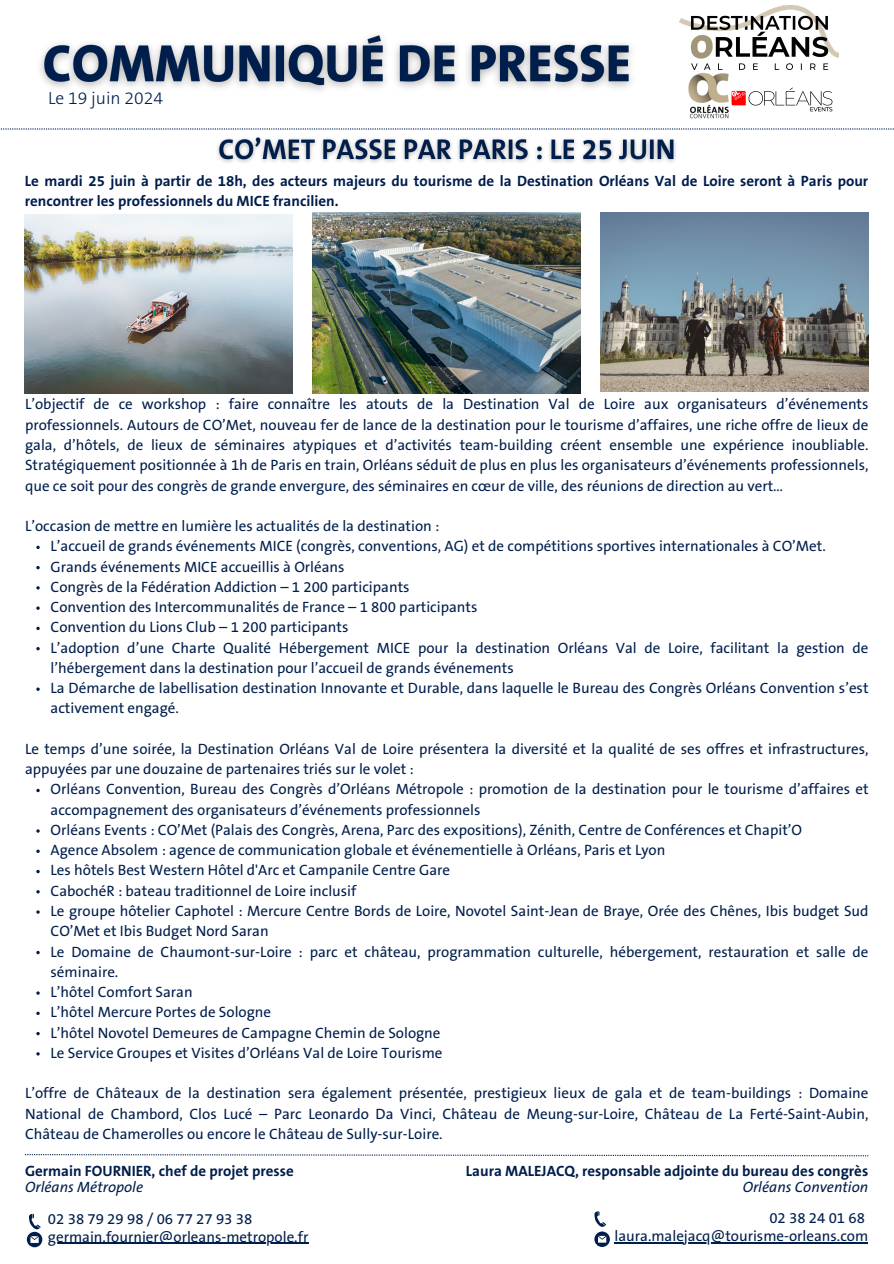
<style>
.page{position:relative;width:894px;height:1264px;background:#fff}
.page>*{position:absolute;margin:0;border:0;box-sizing:border-box;transform-origin:0 0}
.t1{font:300 17.55px "The Sans B W3";color:#001e4c}
.t2{font:15px/20.2px "The Sans B W5 Plain";color:#001e4c}
.t3{font:700 15px/15.8px "The Sans B W7";color:#001e4c}
.s1{font-family:"The Sans B W5 Plain";font-weight:400;font-style:italic}
</style>
<div class="page">
<hr style="left:48px;top:1242px;width:260px;height:1px;background:#001e4c">
<svg style="left:27px;top:1213px;width:15px;height:34px"></svg>
<svg style="left:25px;top:1154px;width:843px;height:2px"></svg>
<img style="left:679px;top:5px;width:158px;height:64px">
<svg style="left:0;top:128px;width:893px;height:1px"></svg>
<svg style="left:36px;top:545px;width:4px;height:4px"></svg>
<svg style="left:36px;top:566px;width:4px;height:3px"></svg>
<svg style="left:36px;top:586px;width:4px;height:3px"></svg>
<svg style="left:36px;top:606px;width:4px;height:4px"></svg>
<svg style="left:36px;top:626px;width:4px;height:4px"></svg>
<svg style="left:36px;top:647px;width:4px;height:3px"></svg>
<svg style="left:36px;top:687px;width:4px;height:4px"></svg>
<svg style="left:36px;top:788px;width:4px;height:4px"></svg>
<svg style="left:36px;top:829px;width:4px;height:3px"></svg>
<svg style="left:36px;top:849px;width:4px;height:4px"></svg>
<svg style="left:36px;top:869px;width:4px;height:4px"></svg>
<svg style="left:36px;top:890px;width:4px;height:3px"></svg>
<svg style="left:36px;top:910px;width:4px;height:3px"></svg>
<svg style="left:36px;top:950px;width:4px;height:4px"></svg>
<svg style="left:36px;top:1011px;width:4px;height:4px"></svg>
<svg style="left:36px;top:1032px;width:4px;height:3px"></svg>
<svg style="left:36px;top:1052px;width:4px;height:3px"></svg>
<hr style="left:618px;top:1242px;width:250px;height:1px;background:#001e4c">
<svg style="left:594px;top:1211px;width:24px;height:35px"></svg>
<img style="left:688px;top:72px;width:41px;height:47px">
<svg style="left:731px;top:88px;width:101px;height:23px"></svg>
<img style="left:313px;top:212px;width:267px;height:181px">
<img style="left:25px;top:214px;width:268px;height:179px">
<img style="left:600px;top:212px;width:268px;height:179px">
<img style="left:210px;top:129px;width:474px;height:34px">
<img style="left:40px;top:35px;width:592px;height:56px">
<h4 class="t1" style="left:48px;top:91px;width:116px">Le 19 juin 2024</h4>
<h4 class="t3" style="left:25px;top:172px;width:844px;line-height:20.2px">Le mardi 25 juin à partir de 18h, des acteurs majeurs du tourisme de la Destination Orléans Val de Loire seront à Paris pour rencontrer les professionnels du MICE francilien.</h4>
<h4 class="t2" style="left:25px;top:396px;width:844px;text-align:justify">L’objectif de ce workshop : faire connaître les atouts de la Destination Val de Loire aux organisateurs d’événements professionnels. Autours de CO’Met, nouveau fer de lance de la destination pour le tourisme d’affaires, une riche offre de lieux de gala, d’hôtels, de lieux de séminaires atypiques et d’activités team-building créent ensemble une expérience inoubliable.<br>Stratégiquement positionnée à 1h de Paris en train, Orléans séduit de plus en plus les organisateurs d’événements professionnels, que ce soit pour des congrès de grande envergure, des séminaires en cœur de ville, des réunions de direction au vert…</h4>
<p class="t2" style="left:25px;top:517px;width:416px">L’occasion de mettre en lumière les actualités de la destination :</p>
<p class="t2" style="left:51px;top:537px;width:776px">L’accueil de grands événements MICE (congrès, conventions, AG) et de compétitions sportives internationales à CO’Met.</p>
<p class="t2" style="left:51px;top:558px;width:295px">Grands événements MICE accueillis à Orléans</p>
<h4 class="t2" style="left:51px;top:578px;width:360px">Congrès de la Fédération Addiction – 1 200 participants</h4>
<h4 class="t2" style="left:51px;top:598px;width:428px">Convention des Intercommunalités de France – 1 800 participants</h4>
<p class="t2" style="left:51px;top:618px;width:299px">Convention du Lions Club – 1 200 participants</p>
<p class="t2" style="left:51px;top:639px;width:819px">L’adoption d’une Charte Qualité Hébergement MICE pour la destination Orléans Val de Loire, facilitant la gestion de l’hébergement dans la destination pour l’accueil de grands événements</p>
<p class="t2" style="left:51px;top:679px;width:819px">La Démarche de labellisation destination Innovante et Durable, dans laquelle le Bureau des Congrès Orléans Convention s’est activement engagé.</p>
<p class="t2" style="left:25px;top:740px;width:844px">Le temps d’une soirée, la Destination Orléans Val de Loire présentera la diversité et la qualité de ses offres et infrastructures, appuyées par une douzaine de partenaires triés sur le volet :</p>
<p class="t2" style="left:51px;top:780px;width:819px">Orléans Convention, Bureau des Congrès d’Orléans Métropole : promotion de la destination pour le tourisme d’affaires et accompagnement des organisateurs d’événements professionnels</p>
<p class="t2" style="left:51px;top:821px;width:752px">Orléans Events : CO’Met (Palais des Congrès, Arena, Parc des expositions), Zénith, Centre de Conférences et Chapit’O</p>
<p class="t2" style="left:51px;top:841px;width:616px">Agence Absolem : agence de communication globale et événementielle à Orléans, Paris et Lyon</p>
<h4 class="t2" style="left:51px;top:861px;width:401px">Les hôtels Best Western Hôtel d'Arc et Campanile Centre Gare</h4>
<p class="t2" style="left:51px;top:882px;width:307px">CabochéR : bateau traditionnel de Loire inclusif</p>
<p class="t2" style="left:51px;top:902px;width:819px">Le groupe hôtelier Caphotel : Mercure Centre Bords de Loire, Novotel Saint-Jean de Braye, Orée des Chênes, Ibis budget Sud<br>CO’Met et Ibis Budget Nord Saran</p>
<p class="t2" style="left:51px;top:942px;width:819px">Le Domaine de Chaumont-sur-Loire : parc et château, programmation culturelle, hébergement, restauration et salle de séminaire.</p>
<p class="t2" style="left:51px;top:983px;width:143px">L’hôtel Comfort Saran</p>
<p class="t2" style="left:51px;top:1003px;width:222px">L’hôtel Mercure Portes de Sologne</p>
<p class="t2" style="left:51px;top:1023px;width:391px">L’hôtel Novotel Demeures de Campagne Chemin de Sologne</p>
<p class="t2" style="left:51px;top:1044px;width:393px">Le Service Groupes et Visites d’Orléans Val de Loire Tourisme</p>
<p class="t2" style="left:25px;top:1084px;width:844px;text-align:justify">L’offre de Châteaux de la destination sera également présentée, prestigieux lieux de gala et de team-buildings : Domaine National de Chambord, Clos Lucé – Parc Leonardo Da Vinci, Château de Meung-sur-Loire, Château de La Ferté-Saint-Aubin, Château de Chamerolles ou encore le Château de Sully-sur-Loire.</p>
<p class="t3" style="left:465px;top:1164px;width:404px;text-align:right">Laura MALEJACQ, responsable adjointe du bureau des congrès<br><span class="s1">Orléans Convention</span></p>
<p class="t2" style="left:614px;top:1210px;width:255px;line-height:18px;text-align:right">02 38 24 01 68 laura.malejacq@tourisme-orleans.com</p>
<h3 class="t3" style="left:25px;top:1164px;width:270px">Germain FOURNIER, chef de projet presse<br><span class="s1">Orléans Métropole</span></h3>
<p class="t2" style="left:48px;top:1209px;width:206px">0238792998/0677279338</p>
<p class="t2" style="left:48px;top:1227px;width:262px">germain.fournier@orleans-metropole.fr</p>
</div>
